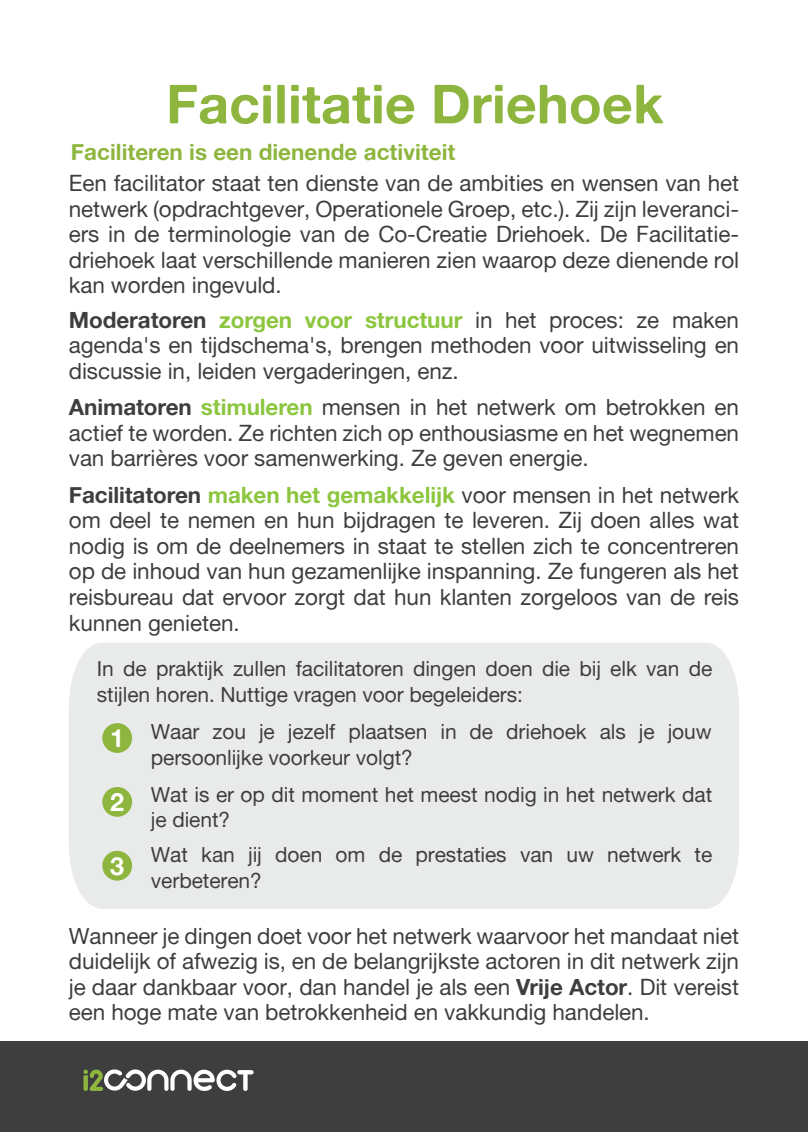
<style>
.page{position:relative;width:808px;height:1132px;background:#fff}
.page>*{position:absolute;margin:0;border:0;box-sizing:border-box;transform-origin:0 0}
.t1{font:54px "Alte Haas Grotesk Bold";color:#8eb63e}
.t2{font:25.2px "Alte Haas Grotesk Bold";color:#fff}
.t3{font:22.5px/25.5px "Alte Haas Grotesk";letter-spacing:-.005em;color:#3e3e3f;text-align:justify}
.t4{font:22.5px "Alte Haas Grotesk Bold";letter-spacing:-.005em;color:#8cc63f}
.t5{font:22.5px "Alte Haas Grotesk Bold";color:#8eb63e}
.t6{font:21px/25.5px "Alte Haas Grotesk";letter-spacing:-.005em;color:#3e3e3f}
.s1{color:#3e3e3f}
.s2{font-family:"Alte Haas Grotesk";color:#3e3e3f}
.s3{font-family:"Alte Haas Grotesk Bold"}
.s4{font-family:"Alte Haas Grotesk Bold";color:#8cc63f}
</style>
<div class="page">
<div style="left:0;top:1041px;width:808px;height:90px;background:#3e3e3f"></div>
<svg style="left:83px;top:1069px;width:171px;height:22px"></svg>
<div style="left:69px;top:643px;width:670px;height:265px;background:#e9eaea"></div>
<div style="left:102px;top:723px;width:30px;height:29px;background:#8eb63e;border-radius:50%"></div>
<div style="left:102px;top:786px;width:30px;height:30px;background:#8eb63e;border-radius:50%"></div>
<div style="left:102px;top:850px;width:30px;height:30px;background:#8eb63e;border-radius:50%"></div>
<h1 class="t1" style="left:166px;top:71px;width:499px">Facilitatie Driehoek</h1>
<p class="t5" style="left:71px;top:138px;width:386px">Faciliteren is een dienende activiteit</p>
<p class="t3" style="left:69px;top:170px;width:672px">Een facilitator staat ten dienste van de ambities en wensen van het netwerk (opdrachtgever, Operationele Groep, etc.). Zij zijn leveranci&shy;ers in de terminologie van de Co-Creatie Driehoek. De Facilitatie&shy;driehoek laat verschillende manieren zien waarop deze dienende rol kan worden ingevuld.</p>
<p class="t4" style="left:69px;top:305px;width:672px"><span class="s1">Moderatoren</span> zorgen voor structuur <span class="s2">in het proces: ze maken</span></p>
<p class="t3" style="left:69px;top:332px;width:672px">agenda's en tijdschema's, brengen methoden voor uitwisseling en discussie in, leiden vergaderingen, enz.</p>
<p class="t3" style="left:69px;top:394px;width:672px"><span class="s3">Animatoren</span> <span class="s4">stimuleren</span> mensen in het netwerk om betrokken en actief te worden. Ze richten zich op enthousiasme en het wegnemen van barrières voor samenwerking. Ze geven energie.</p>
<p class="t3" style="left:69px;top:481px;width:672px"><span class="s3">Facilitatoren</span> <span class="s4">maken het gemakkelijk</span> voor mensen in het netwerk om deel te nemen en hun bijdragen te leveren. Zij doen alles wat nodig is om de deelnemers in staat te stellen zich te concentreren op de inhoud van hun gezamenlijke inspanning. Ze fungeren als het reisbureau dat ervoor zorgt dat hun klanten zorgeloos van de reis kunnen genieten.</p>
<p class="t6" style="left:97px;top:655px;width:617px">In de praktijk zullen facilitatoren dingen doen die bij elk van de stijlen horen. Nuttige vragen voor begeleiders:</p>
<p class="t2" style="left:110px;top:722px;width:16px">1</p>
<p class="t6" style="left:151px;top:718px;width:562px">Waar zou je jezelf plaatsen in de driehoek als je jouw persoonlijke voorkeur volgt?</p>
<p class="t6" style="left:151px;top:781px;width:563px">Wat is er op dit moment het meest nodig in het netwerk dat je dient?</p>
<p class="t6" style="left:151px;top:841px;width:563px">Wat kan jij doen om de prestaties van uw netwerk te verbeteren?</p>
<p class="t2" style="left:110px;top:785px;width:16px">2</p>
<p class="t2" style="left:110px;top:849px;width:16px">3</p>
<p class="t3" style="left:69px;top:922px;width:672px">Wanneer je dingen doet voor het netwerk waarvoor het mandaat niet duidelijk of afwezig is, en de belangrijkste actoren in dit netwerk zijn je daar dankbaar voor, dan handel je als een <span class="s3">Vrije Actor</span>. Dit vereist een hoge mate van betrokkenheid en vakkundig handelen.</p>
</div>
